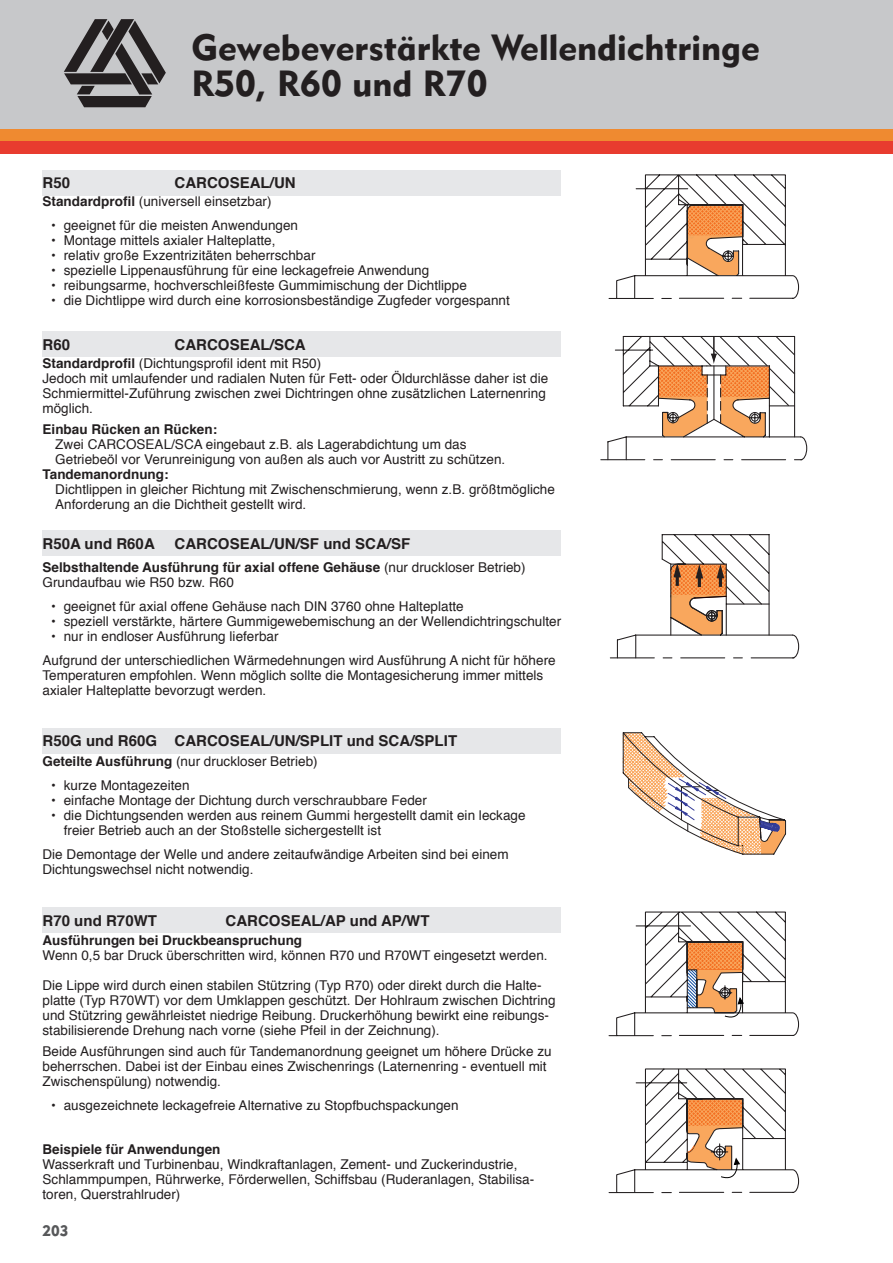
<style>
.page{position:relative;width:893px;height:1263px;background:#fff}
.page>*{position:absolute;margin:0;border:0;box-sizing:border-box;transform-origin:0 0}
.t1{font:36px/36px "Geometric 415 BT Black A";color:#231f20}
.t2{font:700 15px "Helvetica";color:#231f20}
.t3{font:15px "Geometric 415 BT Black A";color:#57585a}
.t4{font:13.5px/15px "Helvetica";color:#231f20}
.t5{font:700 13.5px "Helvetica";color:#231f20}
.s1{font-weight:700}
</style>
<div class="page">
<div style="left:0;top:0;width:893px;height:133px;background:#c7c8ca"></div>
<div style="left:0;top:129px;width:893px;height:12px;background:#ef8a30"></div>
<div style="left:0;top:141px;width:893px;height:13px;background:#e83c2f"></div>
<svg style="left:64px;top:19px;width:102px;height:88px"></svg>
<div style="left:43px;top:170px;width:518px;height:26px;background:#e6e7e9"></div>
<svg style="left:608px;top:174px;width:191px;height:125px"></svg>
<div style="left:43px;top:332px;width:518px;height:25px;background:#e6e7e9"></div>
<svg style="left:601px;top:336px;width:206px;height:124px"></svg>
<svg style="left:610px;top:534px;width:189px;height:124px"></svg>
<div style="left:43px;top:530px;width:518px;height:26px;background:#e6e7e9"></div>
<svg style="left:623px;top:732px;width:163px;height:122px"></svg>
<div style="left:43px;top:728px;width:518px;height:25px;background:#e6e7e9"></div>
<div style="left:43px;top:907px;width:518px;height:26px;background:#e6e7e9"></div>
<svg style="left:608px;top:911px;width:191px;height:125px"></svg>
<svg style="left:608px;top:1068px;width:191px;height:125px"></svg>
<h1 class="t1" style="left:191px;top:28px;width:570px">Gewebeverstärkte Wellendichtringe<br>R50, R60 und R70</h1>
<p class="t2" style="left:43px;top:171px;width:29px">R50</p>
<p class="t2" style="left:175px;top:171px;width:23px">Carcoseal</p>
<p class="t2" style="left:270px;top:171px;width:27px">/UN</p>
<p class="t4" style="left:43px;top:194px;width:231px"><span class="s1">Standardprofil</span> (universell einsetzbar)</p>
<p class="t4" style="left:51px;top:218px;width:249px">• geeignet für die meisten Anwendungen</p>
<p class="t4" style="left:51px;top:233px;width:226px">• Montage mittels axialer Halteplatte,</p>
<p class="t4" style="left:51px;top:248px;width:266px">• relativ große Exzentrizitäten beherrschbar</p>
<p class="t4" style="left:51px;top:263px;width:380px">• spezielle Lippenausführung für eine leckagefreie Anwendung</p>
<p class="t4" style="left:51px;top:278px;width:417px">• reibungsarme, hochverschleißfeste Gummimischung der Dichtlippe</p>
<p class="t4" style="left:51px;top:293px;width:460px">• die Dichtlippe wird durch eine korrosionsbeständige Zugfeder vorgespannt</p>
<p class="t2" style="left:43px;top:333px;width:29px">R60</p>
<p class="t2" style="left:175px;top:333px;width:23px">Carcoseal</p>
<p class="t2" style="left:270px;top:333px;width:37px">/SCA</p>
<p class="t4" style="left:43px;top:357px;width:507px"><span class="s1">Standardprofil</span> (Dichtungsprofil ident mit R50)<br>Jedoch mit umlaufender und radialen Nuten für Fett- oder Öldurchlässe daher ist die Schmiermittel-Zuführung zwischen zwei Dichtringen ohne zusätzlichen Laternenring möglich.</p>
<p class="t5" style="left:43px;top:419px;width:176px">Einbau Rücken an Rücken:</p>
<p class="t4" style="left:55px;top:438px;width:53px">Zwei Carcoseal</p>
<p class="t4" style="left:55px;top:438px;width:451px;text-indent:116px">/SCA eingebaut z.B. als Lagerabdichtung um das<br>Getriebeöl vor Verunreinigung von außen als auch vor Austritt zu schützen.</p>
<p class="t5" style="left:43px;top:464px;width:128px">Tandemanordnung:</p>
<p class="t4" style="left:55px;top:483px;width:501px">Dichtlippen in gleicher Richtung mit Zwischenschmierung, wenn z.B. größtmögliche<br>Anforderung an die Dichtheit gestellt wird.</p>
<p class="t2" style="left:43px;top:531px;width:114px">R50A und R60A</p>
<p class="t2" style="left:175px;top:531px;width:23px">Carcoseal</p>
<p class="t2" style="left:270px;top:531px;width:142px">/UN/SF und SCA/SF</p>
<p class="t4" style="left:43px;top:560px;width:485px"><span class="s1">Selbsthaltende Ausführung für axial offene Gehäuse</span> (nur druckloser Betrieb)<br>Grundaufbau wie R50 bzw. R60</p>
<p class="t4" style="left:51px;top:599px;width:414px">• geeignet für axial offene Gehäuse nach DIN 3760 ohne Halteplatte</p>
<p class="t4" style="left:51px;top:614px;width:512px">• speziell verstärkte, härtere Gummigewebemischung an der Wellendichtringschulter</p>
<p class="t4" style="left:43px;top:624px;width:515px;line-height:24px;text-indent:9px">• nur in endloser Ausführung lieferbar<br>Aufgrund der unterschiedlichen Wärmedehnungen wird Ausführung A nicht für höhere</p>
<p class="t4" style="left:43px;top:668px;width:502px">Temperaturen empfohlen. Wenn möglich sollte die Montagesicherung immer mittels axialer Halteplatte bevorzugt werden.</p>
<p class="t2" style="left:43px;top:729px;width:155px">R50G und R60G Carcoseal</p>
<p class="t2" style="left:270px;top:729px;width:189px">/UN/SPLIT und SCA/SPLIT</p>
<p class="t4" style="left:43px;top:754px;width:277px"><span class="s1">Geteilte Ausführung</span> (nur druckloser Betrieb)</p>
<p class="t4" style="left:51px;top:778px;width:140px">• kurze Montagezeiten</p>
<p class="t4" style="left:51px;top:793px;width:377px">• einfache Montage der Dichtung durch verschraubbare Feder</p>
<p class="t4" style="left:64px;top:808px;width:463px;text-indent:-13px">• die Dichtungsenden werden aus reinem Gummi hergestellt damit ein leckage freier Betrieb auch an der Stoßstelle sichergestellt ist</p>
<p class="t4" style="left:43px;top:847px;width:468px">Die Demontage der Welle und andere zeitaufwändige Arbeiten sind bei einem<br>Dichtungswechsel nicht notwendig.</p>
<p class="t2" style="left:43px;top:908px;width:116px">R70 und R70WT</p>
<p class="t2" style="left:226px;top:908px;width:23px">Carcoseal</p>
<p class="t2" style="left:321px;top:908px;width:110px">/AP und AP/WT</p>
<p class="t5" style="left:43px;top:929px;width:261px">Ausführungen bei Druckbeanspruchung</p>
<p class="t4" style="left:43px;top:948px;width:507px">Wenn 0,5 bar Druck überschritten wird, können R70 und R70WT eingesetzt werden.</p>
<p class="t4" style="left:43px;top:978px;width:515px">Die Lippe wird durch einen stabilen Stützring (Typ R70) oder direkt durch die Halte&shy;platte (Typ R70WT) vor dem Umklappen geschützt. Der Hohlraum zwischen Dichtring und Stützring gewährleistet niedrige Reibung. Druckerhöhung bewirkt eine reibungs&shy;stabilisierende Drehung nach vorne (siehe Pfeil in der Zeichnung).</p>
<p class="t4" style="left:43px;top:1044px;width:511px">Beide Ausführungen sind auch für Tandemanordnung geeignet um höhere Drücke zu beherrschen. Dabei ist der Einbau eines Zwischenrings (Laternenring - eventuell mit<br>Zwischenspülung) notwendig.</p>
<p class="t4" style="left:51px;top:1098px;width:409px">• ausgezeichnete leckagefreie Alternative zu Stopfbuchspackungen</p>
<p class="t5" style="left:43px;top:1138px;width:179px">Beispiele für Anwendungen</p>
<p class="t4" style="left:43px;top:1157px;width:493px">Wasserkraft und Turbinenbau, Windkraftanlagen, Zement- und Zuckerindustrie,<br>Schlammpumpen, Rührwerke, Förderwellen, Schiffsbau (Ruderanlagen, Stabilisa&shy;toren, Querstrahlruder)</p>
<p class="t3" style="left:43px;top:1222px;width:28px">203</p>
</div>
